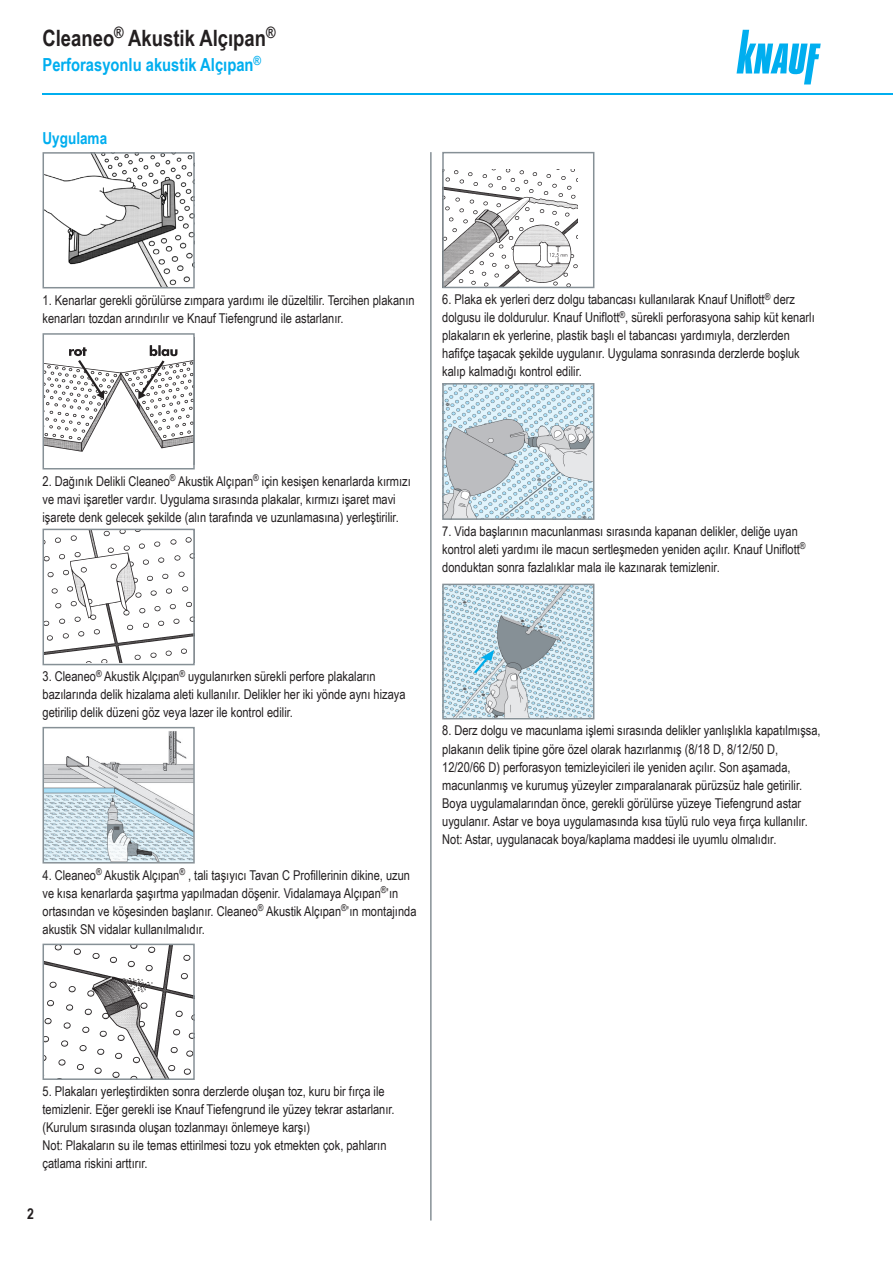
<style>
.page{position:relative;width:893px;height:1263px;background:#fff}
.page>*{position:absolute;margin:0;border:0;box-sizing:border-box;transform-origin:0 0}
.Ue1_Kap_li-S_TB{font:700 22.5px "Arial Narrow";color:#231f20}
.Ue2_Kap_li-S_TB{font:700 18px "Arial Narrow";color:#00aeef}
.Ue3_Beschreibung_11{font:700 16.5px "Arial Narrow";color:#00aeef}
.t1{font:700 15px "Arial Narrow";color:#231f20}
.Text_TB{font:13.5px/18px "Arial Narrow";color:#231f20}
</style>
<div class="page">
<svg style="left:737px;top:30px;width:84px;height:54px"></svg>
<img style="left:46px;top:345px;width:146px;height:107px">
<div style="left:43px;top:333px;width:152px;height:136px;border:2px solid #869096"></div>
<img style="left:46px;top:155px;width:146px;height:130px">
<div style="left:43px;top:152px;width:152px;height:136px;border:2px solid #869096"></div>
<img style="left:46px;top:532px;width:146px;height:130px">
<div style="left:43px;top:529px;width:152px;height:136px;border:2px solid #869096"></div>
<img style="left:46px;top:731px;width:146px;height:129px">
<div style="left:43px;top:727px;width:152px;height:136px;border:2px solid #869096"></div>
<img style="left:445px;top:169px;width:132px;height:116px">
<div style="left:442px;top:152px;width:152px;height:136px;border:2px solid #869096"></div>
<img style="left:46px;top:947px;width:146px;height:130px">
<div style="left:43px;top:944px;width:152px;height:136px;border:2px solid #869096"></div>
<img style="left:445px;top:386px;width:146px;height:131px">
<div style="left:442px;top:383px;width:152px;height:137px;border:2px solid #869096"></div>
<img style="left:445px;top:587px;width:146px;height:129px">
<div style="left:442px;top:584px;width:152px;height:135px;border:2px solid #869096"></div>
<hr style="left:43px;top:94px;width:850px;height:1px;background:#00aeef">
<hr style="left:430px;top:152px;width:2px;height:1068px;background:#869096">
<p class="Ue1_Kap_li-S_TB" style="left:43px;top:21px;width:235px">Cleaneo<sup>®</sup> Akustik Alçıpan<sup>®</sup></p>
<p class="Ue2_Kap_li-S_TB" style="left:43px;top:51px;width:220px">Perforasyonlu akustik Alçıpan<sup>®</sup></p>
<p class="Ue3_Beschreibung_11" style="left:43px;top:125px;width:66px">Uygulama</p>
<p class="Text_TB" style="left:43px;top:290px;width:374px">1. Kenarlar gerekli görülürse zımpara yardımı ile düzeltilir. Tercihen plakanın kenarları tozdan arındırılır ve Knauf Tiefengrund ile astarlanır.</p>
<p class="Text_TB" style="left:442px;top:290px;width:374px">6. Plaka ek yerleri derz dolgu tabancası kullanılarak Knauf Uniflott<sup>®</sup> derz dolgusu ile doldurulur. Knauf Uniflott<sup>®</sup>, sürekli perforasyona sahip küt kenarlı plakaların ek yerlerine, plastik başlı el tabancası yardımıyla, derzlerden hafifçe taşacak şekilde uygulanır. Uygulama sonrasında derzlerde boşluk kalıp kalmadığı kontrol edilir.</p>
<p class="Text_TB" style="left:43px;top:471px;width:370px">2. Dağınık Delikli Cleaneo<sup>®</sup> Akustik Alçıpan<sup>®</sup> için kesişen kenarlarda kırmızı ve mavi işaretler vardır. Uygulama sırasında plakalar, kırmızı işaret mavi işarete denk gelecek şekilde (alın tarafında ve uzunlamasına) yerleştirilir.</p>
<p class="Text_TB" style="left:442px;top:522px;width:365px">7. Vida başlarının macunlanması sırasında kapanan delikler, deliğe uyan kontrol aleti yardımı ile macun sertleşmeden yeniden açılır. Knauf Uniflott<sup>® </sup>donduktan sonra fazlalıklar mala ile kazınarak temizlenir.</p>
<p class="Text_TB" style="left:43px;top:667px;width:365px">3. Cleaneo<sup>®</sup> Akustik Alçıpan<sup>®</sup> uygulanırken sürekli perfore plakaların bazılarında delik hizalama aleti kullanılır. Delikler her iki yönde aynı hizaya getirilip delik düzeni göz veya lazer ile kontrol edilir.</p>
<p class="Text_TB" style="left:43px;top:865px;width:375px">4. Cleaneo<sup>®</sup> Akustik Alçıpan<sup>®</sup> , tali taşıyıcı Tavan C Profillerinin dikine, uzun ve kısa kenarlarda şaşırtma yapılmadan döşenir. Vidalamaya Alçıpan<sup>®</sup>’ın ortasından ve köşesinden başlanır. Cleaneo<sup>®</sup> Akustik Alçıpan<sup>®</sup>’ın montajında akustik SN vidalar kullanılmalıdır.</p>
<p class="Text_TB" style="left:442px;top:721px;width:380px">8. Derz dolgu ve macunlama işlemi sırasında delikler yanlışlıkla kapatılmışsa, plakanın delik tipine göre özel olarak hazırlanmış (8/18 D, 8/12/50 D, 12/20/66 D) perforasyon temizleyicileri ile yeniden açılır. Son aşamada, macunlanmış ve kurumuş yüzeyler zımparalanarak pürüzsüz hale getirilir.<br>Boya uygulamalarından önce, gerekli görülürse yüzeye Tiefengrund astar uygulanır. Astar ve boya uygulamasında kısa tüylü rulo veya fırça kullanılır.</p>
<p class="Text_TB" style="left:442px;top:829px;width:336px">Not: Astar, uygulanacak boya/kaplama maddesi ile uyumlu olmalıdır.</p>
<p class="Text_TB" style="left:43px;top:1082px;width:354px">5. Plakaları yerleştirdikten sonra derzlerde oluşan toz, kuru bir fırça ile temizlenir. Eğer gerekli ise Knauf Tiefengrund ile yüzey tekrar astarlanır. (Kurulum sırasında oluşan tozlanmayı önlemeye karşı)</p>
<p class="Text_TB" style="left:43px;top:1136px;width:345px">Not: Plakaların su ile temas ettirilmesi tozu yok etmekten çok, pahların çatlama riskini arttırır.</p>
<p class="t1" style="left:27px;top:1202px;width:8px">2</p>
</div>
